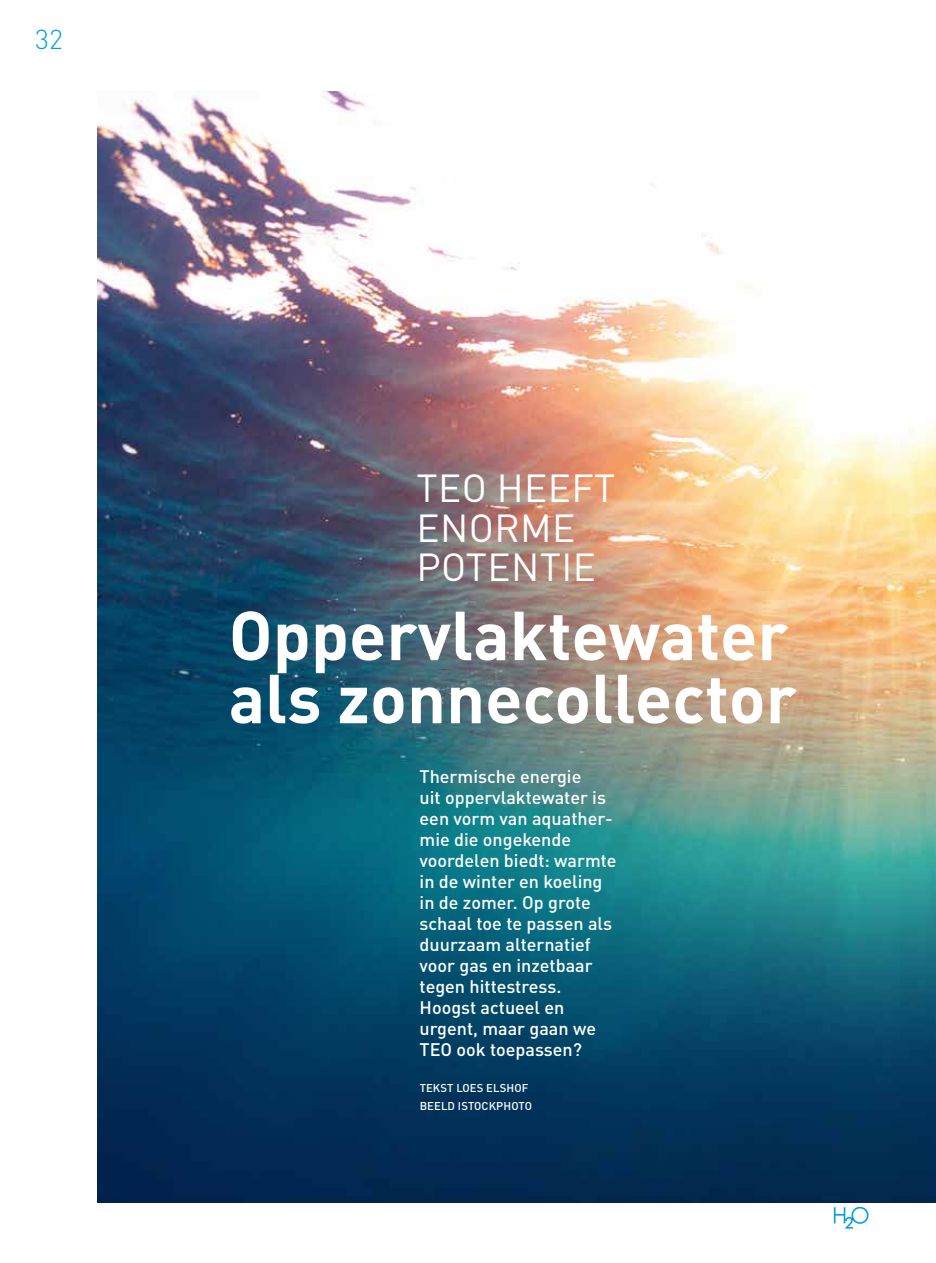
<style>
.page{position:relative;width:936px;height:1263px;background:#fff}
.page>*{position:absolute;margin:0;border:0;box-sizing:border-box;transform-origin:0 0}
.t1{font:700 68.1px/63px "DIN Pro";color:#fff}
.t2{font:38.7px/39.6px "DIN Pro";letter-spacing:.01em;color:#fff}
.t3{font:300 27px "DIN Pro";color:#009ee3}
.t4{font:500 18px/21px "DIN Pro";color:#fff}
.t5{font:500 11.25px/18px "DIN Pro";letter-spacing:.01em;color:#fff}
</style>
<div class="page">
<svg style="left:833px;top:1207px;width:35px;height:21px"></svg>
<img style="left:98px;top:92px;width:837px;height:1111px">
<h3 class="t3" style="left:35px;top:18px;width:29px">32</h3>
<h2 class="t2" style="left:416px;top:464px;width:200px">TEO HEEFT<br>ENORME<br>POTENTIE</h2>
<h1 class="t1" style="left:229px;top:596px;width:569px">Oppervlaktewater als zonnecollector</h1>
<p class="t4" style="left:419px;top:764px;width:198px">Thermische energie<br>uit oppervlaktewater is een vorm van aquather&shy;mie die ongekende voordelen biedt: warmte in de winter en koeling in de zomer. Op grote schaal toe te passen als duurzaam alternatief voor gas en inzetbaar tegen hittestress.<br>Hoogst actueel en urgent, maar gaan we<br>TEO ook toepassen?</p>
<p class="t5" style="left:419px;top:1077px;width:114px">TEKST LOES ELSHOF<br>BEELD ISTOCKPHOTO</p>
</div>
